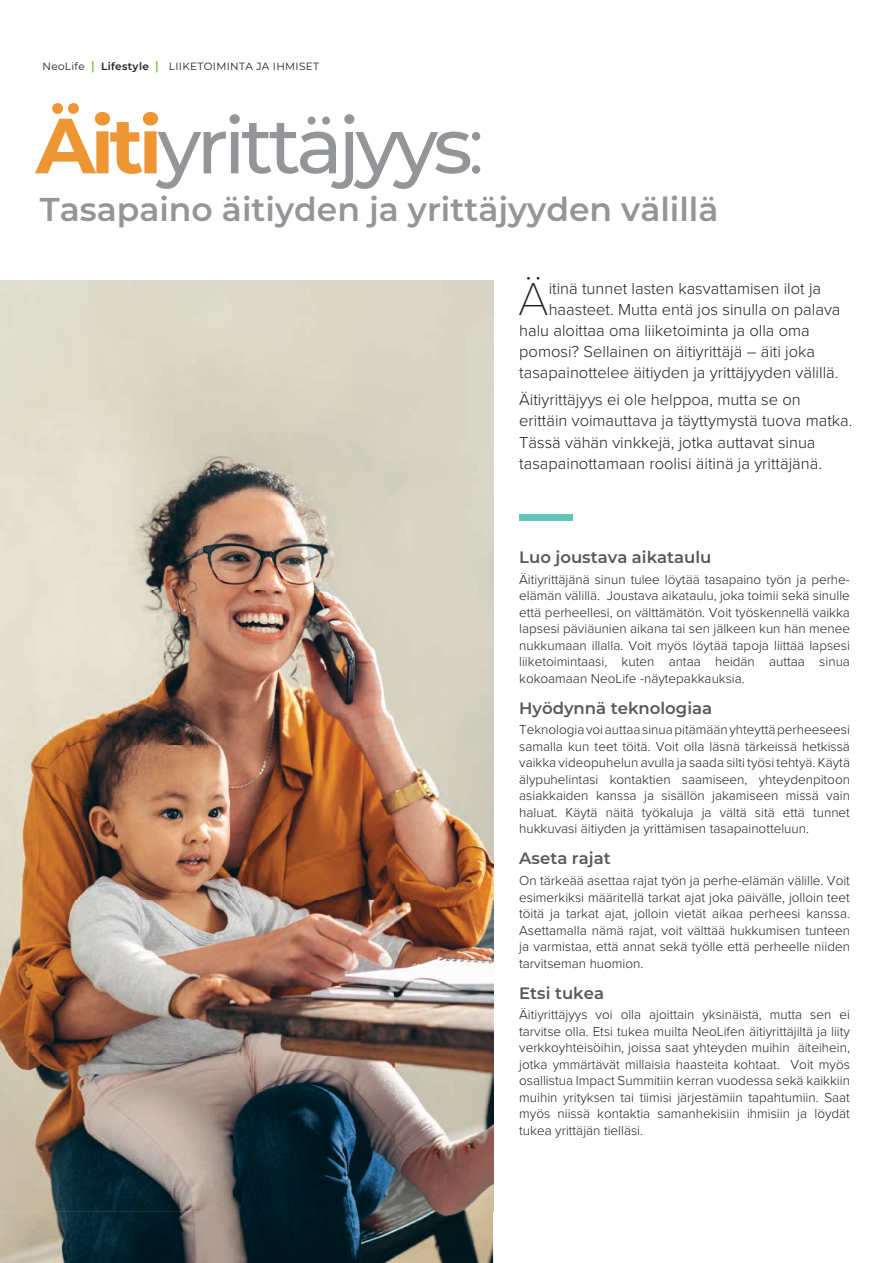
<style>
.page{position:relative;width:893px;height:1263px;background:#fff}
.page>*{position:absolute;margin:0;border:0;box-sizing:border-box;transform-origin:0 0}
.t1{font:500 78px "Montserrat";letter-spacing:-.06em;color:#939598}
.t2{font:100 48px "Proxima Nova T";color:#231f20}
.t3{font:600 33px "Montserrat";color:#939598}
.t4{font:300 16.5px/21px "Proxima Nova";color:#231f20}
.t5{font:600 16.5px "Montserrat";color:#57585a}
.t6{font:300 13.5px/16.5px "Proxima Nova";color:#231f20;text-align:justify}
.t7{font:10.5px "Montserrat";letter-spacing:.03em;color:#231f20}
.t8{font:600 10.5px "Montserrat";letter-spacing:.03em;color:#231f20}
.s1{font-weight:400}
.s2{font-size:12px;color:#7fc241}
.s3{font-weight:700;color:#ed9633}
</style>
<div class="page">
<img style="left:0;top:281px;width:493px;height:982px">
<svg style="left:42px;top:1209px;width:10px;height:7px"></svg>
<div style="left:519px;top:514px;width:54px;height:6px;background:#63c5b7"></div>
<p class="t8" style="left:43px;top:59px;width:118px"><span class="s1">NeoLife</span> <span class="s2">|</span> Lifestyle <span class="s2">|</span></p>
<p class="t7" style="left:169px;top:59px;width:152px">LIIKETOIMINTA JA IHMISET</p>
<h1 class="t1" style="left:36px;top:91px;width:450px"><span class="s3">Äiti</span>yrittäjyys<span class="s1">:</span></h1>
<h3 class="t3" style="left:40px;top:186px;width:680px">Tasapaino äitiyden ja yrittäjyyden välillä</h3>
<h2 class="t2" style="left:518px;top:263px;width:32px">Ä</h2>
<p class="t4" style="left:549px;top:277px;width:274px">itinä tunnet lasten kasvattamisen ilot ja</p>
<p class="t4" style="left:549px;top:298px;width:293px">haasteet. Mutta entä jos sinulla on palava</p>
<p class="t4" style="left:519px;top:319px;width:292px">halu aloittaa oma liiketoiminta ja olla oma</p>
<p class="t4" style="left:519px;top:340px;width:297px">pomosi? Sellainen on äitiyrittäjä – äiti joka</p>
<p class="t4" style="left:519px;top:361px;width:321px">tasapainottelee äitiyden ja yrittäjyyden välillä.</p>
<p class="t4" style="left:519px;top:389px;width:335px">Äitiyrittäjyys ei ole helppoa, mutta se on erittäin voimauttava ja täyttymystä tuova matka.<br>Tässä vähän vinkkejä, jotka auttavat sinua tasapainottamaan roolisi äitinä ja yrittäjänä.</p>
<p class="t5" style="left:519px;top:545px;width:194px">Luo joustava aikataulu</p>
<p class="t6" style="left:519px;top:570px;width:332px">Äitiyrittäjänä sinun tulee löytää tasapaino työn ja perhe&shy;elämän välillä. Joustava aikataulu, joka toimii sekä sinulle että perheellesi, on välttämätön. Voit työskennellä vaikka lapsesi päviäunien aikana tai sen jälkeen kun hän menee nukkumaan illalla. Voit myös löytää tapoja liittää lapsesi liiketoimintaasi, kuten antaa heidän auttaa sinua kokoamaan NeoLife -näytepakkauksia.</p>
<p class="t5" style="left:519px;top:696px;width:194px">Hyödynnä teknologiaa</p>
<p class="t6" style="left:519px;top:721px;width:332px">Teknologia voi auttaa sinua pitämään yhteyttä perheeseesi samalla kun teet töitä. Voit olla läsnä tärkeissä hetkissä vaikka videopuhelun avulla ja saada silti työsi tehtyä. Käytä älypuhelintasi kontaktien saamiseen, yhteydenpitoon asiakkaiden kanssa ja sisällön jakamiseen missä vain haluat. Käytä näitä työkaluja ja vältä sitä että tunnet hukkuvasi äitiyden ja yrittämisen tasapainotteluun.</p>
<p class="t5" style="left:519px;top:847px;width:93px">Aseta rajat</p>
<p class="t6" style="left:519px;top:872px;width:332px">On tärkeää asettaa rajat työn ja perhe-elämän välille. Voit esimerkiksi määritellä tarkat ajat joka päivälle, jolloin teet töitä ja tarkat ajat, jolloin vietät aikaa perheesi kanssa.<br>Asettamalla nämä rajat, voit välttää hukkumisen tunteen ja varmistaa, että annat sekä työlle että perheelle niiden tarvitseman huomion.</p>
<p class="t5" style="left:519px;top:981px;width:86px">Etsi tukea</p>
<p class="t6" style="left:519px;top:1006px;width:332px">Äitiyrittäjyys voi olla ajoittain yksinäistä, mutta sen ei tarvitse olla. Etsi tukea muilta NeoLifen äitiyrittäjiltä ja liity verkkoyhteisöihin, joissa saat yhteyden muihin äiteihein, jotka ymmärtävät millaisia haasteita kohtaat. Voit myös osallistua Impact Summitiin kerran vuodessa sekä kaikkiin muihin yrityksen tai tiimisi järjestämiin tapahtumiin. Saat myös niissä kontaktia samanhekisiin ihmisiin ja löydät tukea yrittäjän tielläsi.</p>
</div>
